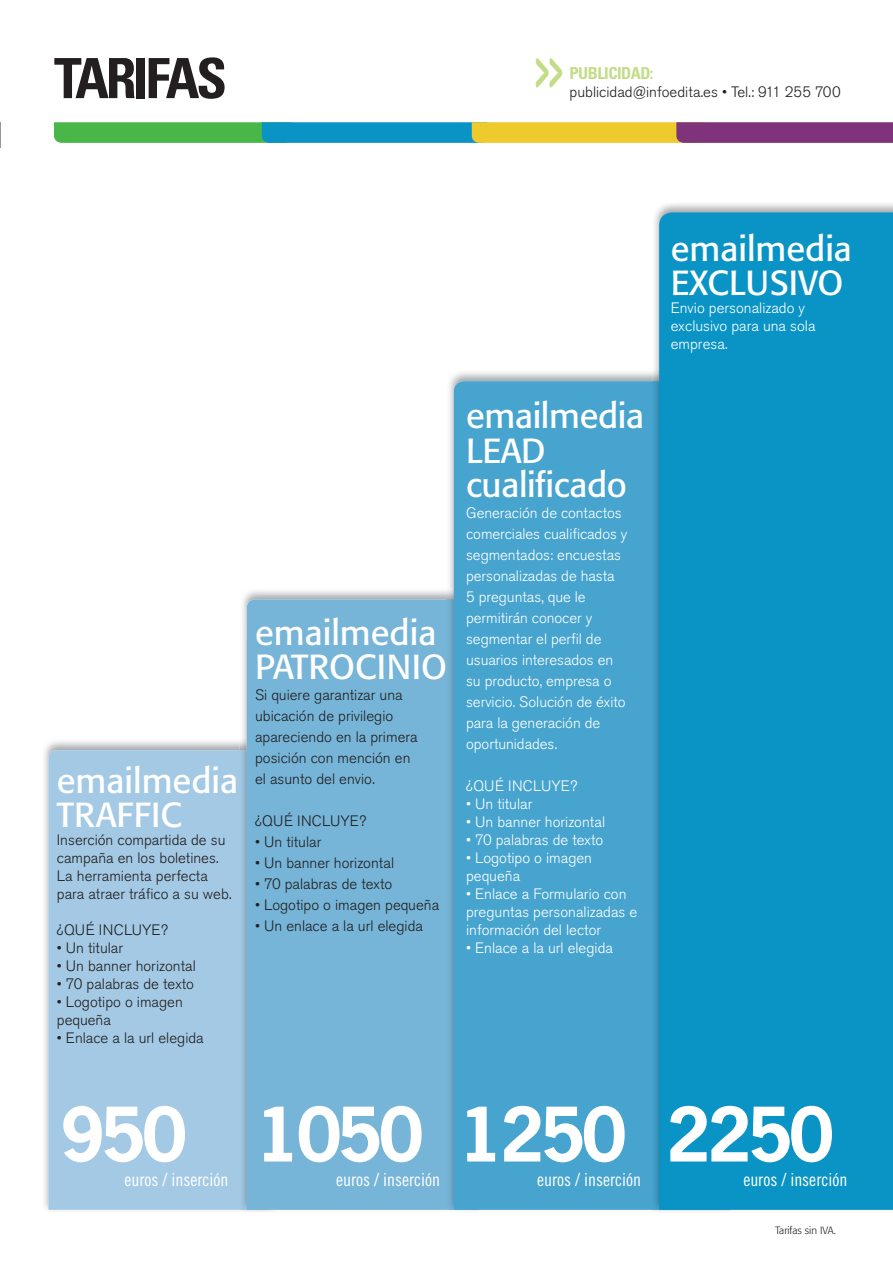
<style>
.page{position:relative;width:893px;height:1263px;background:#fff}
.page>*{position:absolute;margin:0;border:0;box-sizing:border-box;transform-origin:0 0}
.t1{font:700 70.5px "News Gothic";letter-spacing:-.04em;color:#fff}
.t2{font:700 57px "Helvetica Rounded";color:#c3dc88;scale:.4 1}
.t3{font:700 condensed 55.5px "Univers";letter-spacing:-.06em;color:#231f20}
.t4{font:34.5px/34.5px "Formata";color:#fff}
.t5{font:18px "Trade Gothic Cond Eighteen";color:#fff}
.t6{font:700 condensed 16.5px "Univers";letter-spacing:-.03em;color:#c3dc88}
.t7{font:300 15px/21px "Akzidenz Grotesk BQ";letter-spacing:-.005em;color:#fff}
.t8{font:300 15px/18px "Akzidenz Grotesk BQ";color:#231f20}
.t9{font:300 15px "Akzidenz Grotesk BQ";letter-spacing:.02em;color:#231f20}
.t10{font:300 15px "Akzidenz Grotesk BQ";letter-spacing:.02em;color:#fff}
.t11{font:300 10.5px "Formata";color:#231f20}
</style>
<div class="page">
<svg style="left:0;top:122px;width:1px;height:26px"></svg>
<svg style="left:54px;top:122px;width:839px;height:21px;background:#719270"></svg>
<img style="left:44px;top:739px;width:203px;height:472px">
<div style="left:48px;top:750px;width:192px;height:460px;background:#a3c9e4"></div>
<img style="left:242px;top:590px;width:205px;height:50px">
<img style="left:242px;top:640px;width:5px;height:99px">
<img style="left:240px;top:1210px;width:38px;height:2px">
<img style="left:240px;top:750px;width:7px;height:460px">
<div style="left:247px;top:599px;width:200px;height:611px;background:#76b5d8"></div>
<img style="left:449px;top:372px;width:203px;height:216px">
<svg style="left:447px;top:588px;width:7px;height:11px"></svg>
<img style="left:447px;top:599px;width:7px;height:611px">
<div style="left:454px;top:381px;width:198px;height:829px;background:#46a4cf"></div>
<img style="left:654px;top:204px;width:239px;height:166px">
<img style="left:652px;top:381px;width:7px;height:829px">
<div style="left:659px;top:212px;width:234px;height:998px;background:#0a94c5"></div>
<h3 class="t3" style="left:54px;top:44px;width:175px">TARIFAS</h3>
<h2 class="t2" style="left:536px;top:34px;width:70px">&gt;&gt;</h2>
<p class="t6" style="left:570px;top:63px;width:85px">PUBLICIDAD:</p>
<p class="t8" style="left:570px;top:83px;width:273px">publicidad@infoedita.es • Tel.: 911 255 700</p>
<h3 class="t4" style="left:57px;top:763px;width:183px">emailmedia<br>TRAFFIC</h3>
<p class="t8" style="left:57px;top:831px;width:176px">Inserción compartida de su campaña en los boletines.<br>La herramienta perfecta para atraer tráfico a su web.</p>
<p class="t9" style="left:57px;top:922px;width:113px">¿QUÉ INCLUYE?</p>
<p class="t8" style="left:57px;top:939px;width:68px">• Un titular</p>
<p class="t8" style="left:57px;top:957px;width:141px">• Un banner horizontal</p>
<p class="t8" style="left:57px;top:975px;width:139px">• 70 palabras de texto</p>
<p class="t8" style="left:57px;top:993px;width:127px">• Logotipo o imagen pequeña</p>
<p class="t8" style="left:57px;top:1029px;width:148px">• Enlace a la url elegida</p>
<h3 class="t4" style="left:255px;top:615px;width:193px">emailmedia<br>PATROCINIO</h3>
<p class="t8" style="left:255px;top:685px;width:164px;line-height:21px">Si quiere garantizar una ubicación de privilegio apareciendo en la primera posición con mención en el asunto del envio.</p>
<p class="t9" style="left:255px;top:813px;width:113px">¿QUÉ INCLUYE?</p>
<p class="t8" style="left:255px;top:833px;width:68px">• Un titular</p>
<p class="t8" style="left:255px;top:854px;width:141px">• Un banner horizontal</p>
<p class="t8" style="left:255px;top:875px;width:139px">• 70 palabras de texto</p>
<p class="t8" style="left:255px;top:896px;width:186px">• Logotipo o imagen pequeña</p>
<p class="t8" style="left:255px;top:917px;width:169px">• Un enlace a la url elegida</p>
<h3 class="t4" style="left:466px;top:399px;width:180px">emailmedia<br>LEAD cualificado</h3>
<p class="t7" style="left:466px;top:503px;width:163px">Generación de contactos comerciales cualificados y segmentados: encuestas personalizadas de hasta<br>5 preguntas, que le permitirán conocer y segmentar el perfil de usuarios interesados en su producto, empresa o servicio. Solución de éxito para la generación de oportunidades.</p>
<p class="t10" style="left:466px;top:778px;width:113px">¿QUÉ INCLUYE?</p>
<p class="t7" style="left:466px;top:794px;width:68px">• Un titular</p>
<p class="t7" style="left:466px;top:812px;width:141px">• Un banner horizontal</p>
<p class="t7" style="left:466px;top:830px;width:139px">• 70 palabras de texto</p>
<p class="t7" style="left:466px;top:849px;width:127px;line-height:18px">• Logotipo o imagen pequeña</p>
<p class="t7" style="left:466px;top:885px;width:173px;line-height:18px">• Enlace a Formulario con preguntas personalizadas e información del lector</p>
<p class="t7" style="left:466px;top:938px;width:148px">• Enlace a la url elegida</p>
<h3 class="t4" style="left:671px;top:231px;width:183px">emailmedia<br>EXCLUSIVO</h3>
<p class="t7" style="left:671px;top:299px;width:146px;line-height:18px">Envio personalizado y exclusivo para una sola empresa.</p>
<h1 class="t1" style="left:61px;top:1088px;width:774px">950 1050 1250 2250</h1>
<p class="t5" style="left:125px;top:1169px;width:105px">euros / inserción</p>
<p class="t5" style="left:336px;top:1169px;width:105px">euros / inserción</p>
<p class="t5" style="left:537px;top:1169px;width:105px">euros / inserción</p>
<p class="t5" style="left:743px;top:1169px;width:105px">euros / inserción</p>
<p class="t11" style="left:775px;top:1224px;width:62px">Tarifas sin IVA.</p>
</div>
